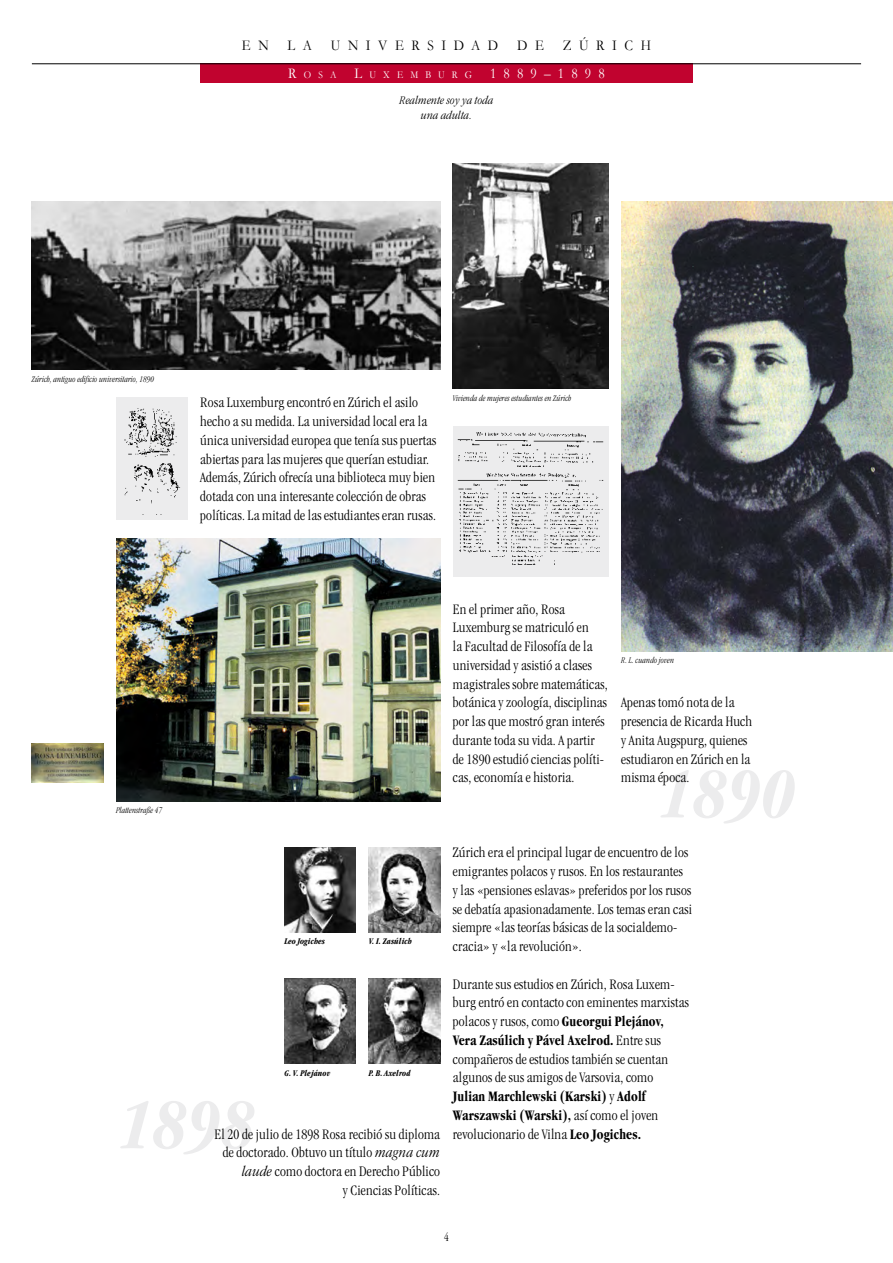
<style>
.page{position:relative;width:893px;height:1263px;background:#fff}
.page>*{position:absolute;margin:0;border:0;box-sizing:border-box;transform-origin:0 0}
.t1{font:300 condensed 15px/18.8px "Garamond";letter-spacing:.015em;color:#000}
.t2{font:15px "Garamond";letter-spacing:.56em;color:#000;scale:.9 1}
.t3{font:15px "Garamond";letter-spacing:.53em;color:#fff;scale:.9 1}
.t4{font:italic 300 condensed 12px/15px "Garamond";letter-spacing:.015em;color:#000;text-align:center}
.t5{font:300 condensed 12px "Garamond";color:#000}
.t6{font:italic 300 condensed 9px "Garamond";letter-spacing:.015em;color:#000;scale:.9 1}
.t7{font:italic 700 condensed 9px "Garamond";letter-spacing:.015em;color:#000;scale:.9 1}
.s1{font-size:10.5px}
.s2{font-style:italic}
.s3{font-weight:700}
</style>
<div class="page">
<div style="left:200px;top:64px;width:493px;height:19px;background:#c1032f"></div>
<hr style="left:32px;top:64px;width:829px;height:1px;background:#000">
<img style="left:116px;top:539px;width:324px;height:262px">
<img style="left:621px;top:202px;width:272px;height:449px">
<img style="left:32px;top:201px;width:408px;height:169px">
<div style="left:116px;top:397px;width:72px;height:123px;background:#ececed"></div>
<img style="left:124px;top:408px;width:57px;height:107px">
<div style="left:453px;top:426px;width:155px;height:150px;background:#ececed"></div>
<img style="left:457px;top:432px;width:147px;height:133px">
<img style="left:453px;top:164px;width:155px;height:225px">
<img style="left:369px;top:979px;width:71px;height:85px">
<img style="left:369px;top:848px;width:71px;height:84px">
<img style="left:284px;top:848px;width:72px;height:84px">
<img style="left:284px;top:979px;width:72px;height:85px">
<img style="left:32px;top:743px;width:72px;height:39px">
<p class="t2" style="left:242px;top:36px;width:31px">E N</p>
<p class="t2" style="left:288px;top:36px;width:29px">L A</p>
<p class="t2" style="left:331px;top:36px;width:187px">UNIVERSIDAD</p>
<p class="t2" style="left:517px;top:36px;width:31px">D E</p>
<p class="t2" style="left:563px;top:36px;width:100px">ZÚRICH</p>
<p class="t3" style="left:288px;top:64px;width:353px">R<span class="s1">OSA</span> L<span class="s1">UXEMBURG</span> 1889–1898</p>
<p class="t4" style="left:399px;top:92px;width:95px">Realmente soy ya toda una adulta.</p>
<p class="t6" style="left:32px;top:374px;width:137px">Zúrich, antiguo edificio universitario, 1890</p>
<p class="t6" style="left:116px;top:805px;width:53px">Plattenstraße 47</p>
<p class="t1" style="left:200px;top:393px;width:238px">Rosa Luxemburg encontró en Zúrich el asilo hecho a su medida. La universidad local era la única universidad europea que tenía sus puertas abiertas para las mujeres que querían estudiar.<br>Además, Zúrich ofrecía una biblioteca muy bien dotada con una interesante colección de obras políticas. La mitad de las estudiantes eran rusas.</p>
<p class="t6" style="left:453px;top:393px;width:133px">Vivienda de mujeres estudiantes en Zúrich</p>
<p class="t1" style="left:453px;top:599px;width:156px">En el primer año, Rosa<br>Luxemburg se matriculó en<br>la Facultad de Filosofía de la universidad y asistió a clases magistrales sobre matemáticas, botánica y zoología, disciplinas por las que mostró gran interés durante toda su vida. A partir de 1890 estudió ciencias políti&shy;cas, economía e historia.</p>
<p class="t6" style="left:621px;top:655px;width:60px">R. L. cuando joven</p>
<p class="t1" style="left:621px;top:693px;width:132px">Apenas tomó nota de la presencia de Ricarda Huch y Anita Augspurg, quienes estudiaron en Zúrich en la misma época.</p>
<p class="t7" style="left:284px;top:936px;width:47px">Leo Jogiches</p>
<p class="t7" style="left:369px;top:936px;width:49px">V. I. Zasúlich</p>
<p class="t7" style="left:284px;top:1068px;width:52px">G. V. Plejánov</p>
<p class="t7" style="left:369px;top:1068px;width:48px">P. B. Axelrod</p>
<p class="t1" style="left:215px;top:1124px;width:227px;text-align:right">El 20 de julio de 1898 Rosa recibió su diploma de doctorado. Obtuvo un título <span class="s2">magna cum laude</span> como doctora en Derecho Público<br>y Ciencias Políticas.</p>
<p class="t1" style="left:453px;top:843px;width:241px">Zúrich era el principal lugar de encuentro de los emigrantes polacos y rusos. En los restaurantes<br>y las «pensiones eslavas» preferidos por los rusos se debatía apasionadamente. Los temas eran casi siempre «las teorías básicas de la socialdemo&shy;cracia» y «la revolución».</p>
<p class="t1" style="left:453px;top:974px;width:238px">Durante sus estudios en Zúrich, Rosa Luxem&shy;burg entró en contacto con eminentes marxistas polacos y rusos, como <span class="s3">Gueorgui Plejánov, Vera Zasúlich y Pável Axelrod.</span> Entre sus compañeros de estudios también se cuentan algunos de sus amigos de Varsovia, como <span class="s3">Julian Marchlewski (Karski)</span> y <span class="s3">Adolf Warszawski (Warski),</span> así como el joven revolucionario de Vilna <span class="s3">Leo Jogiches.</span></p>
<p class="t5" style="left:444px;top:1231px;width:6px">4</p>
</div>
